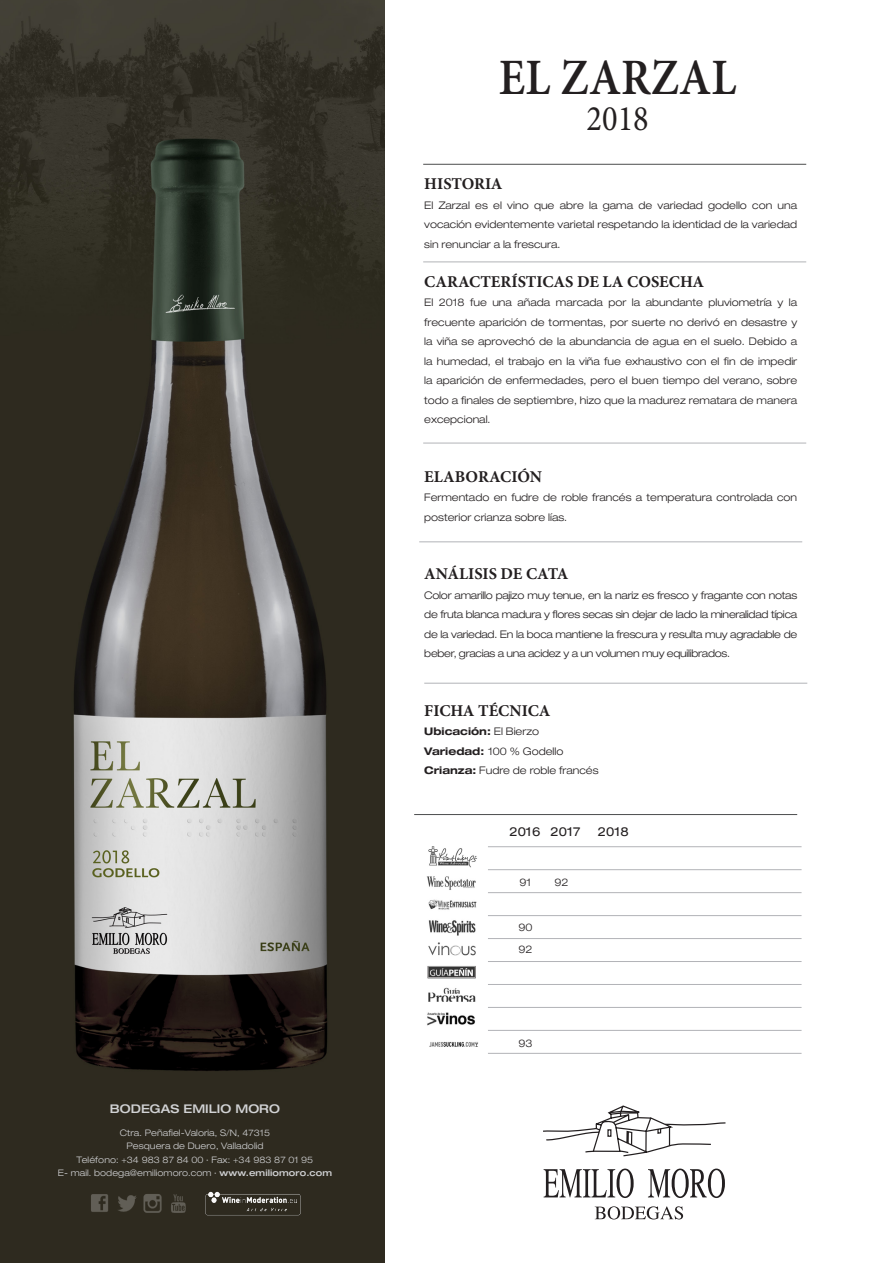
<style>
.page{position:relative;width:893px;height:1263px;background:#fff}
.page>*{position:absolute;margin:0;border:0;box-sizing:border-box;transform-origin:0 0}
.t1{font:600 51px "Minion Pro";color:#231f20;scale:.9 1}
.t2{font:36px "Minion Pro";color:#231f20;scale:.9 1}
.t3{font:700 16.5px "Minion Pro";color:#231f20}
.t4{font:expanded 12.3px "Helvetica Neue LT Std";letter-spacing:.015em;color:#231f20}
.t5{font:500 expanded 12px "Helvetica Neue LT Std";color:#d1d2d4}
.t6{font:300 expanded 10.5px/19.5px "Helvetica Neue LT Std";color:#231f20;text-align:justify}
.t7{font:700 expanded 10.5px "Helvetica Neue LT Std";color:#231f20}
.t8{font:300 expanded 9px "Helvetica Neue LT Std";letter-spacing:.01em;color:#d1d2d4}
.s1{font-weight:500}
.s2{font-weight:300}
.s3{font-weight:700}
</style>
<div class="page">
<img style="left:0;top:0;width:385px;height:1263px">
<hr style="left:488px;top:846px;width:313px;height:1px;background:#b2b3b7">
<hr style="left:488px;top:869px;width:313px;height:1px;background:#b2b3b7">
<hr style="left:488px;top:892px;width:313px;height:1px;background:#b2b3b7">
<hr style="left:488px;top:915px;width:313px;height:1px;background:#b2b3b7">
<hr style="left:488px;top:938px;width:313px;height:1px;background:#b2b3b7">
<hr style="left:488px;top:961px;width:313px;height:1px;background:#b2b3b7">
<hr style="left:488px;top:984px;width:313px;height:1px;background:#b2b3b7">
<hr style="left:488px;top:1007px;width:313px;height:1px;background:#b2b3b7">
<hr style="left:488px;top:1030px;width:313px;height:1px;background:#b2b3b7">
<hr style="left:488px;top:1053px;width:313px;height:1px;background:#b2b3b7">
<hr style="left:414px;top:814px;width:383px;height:1px;background:#4b4c4d">
<hr style="left:424px;top:683px;width:383px;height:1px;background:#b2b3b7">
<hr style="left:423px;top:443px;width:383px;height:1px;background:#b2b3b7">
<hr style="left:419px;top:541px;width:383px;height:1px;background:#b2b3b7">
<hr style="left:423px;top:261px;width:383px;height:1px;background:#b2b3b7">
<hr style="left:423px;top:164px;width:383px;height:1px;background:#4b4c4d">
<img style="left:428px;top:846px;width:49px;height:22px">
<img style="left:426px;top:876px;width:51px;height:34px">
<img style="left:428px;top:920px;width:48px;height:36px">
<img style="left:427px;top:966px;width:49px;height:36px">
<img style="left:427px;top:1012px;width:48px;height:14px">
<img style="left:204px;top:1190px;width:97px;height:30px">
<svg style="left:543px;top:1105px;width:183px;height:52px"></svg>
<svg style="left:595px;top:1206px;width:88px;height:13px"></svg>
<svg style="left:544px;top:1168px;width:90px;height:30px"></svg>
<svg style="left:648px;top:1168px;width:77px;height:30px"></svg>
<img style="left:88px;top:1192px;width:100px;height:23px">
<img style="left:429px;top:1042px;width:49px;height:5px">
<p class="t5" style="left:110px;top:1101px;width:171px">BODEGAS EMILIO MORO</p>
<p class="t8" style="left:120px;top:1127px;width:152px">Ctra. Peñafiel-Valoria, S/N, 47315</p>
<p class="t8" style="left:126px;top:1141px;width:139px">Pesquera de Duero, Valladolid</p>
<p class="t8" style="left:77px;top:1154px;width:238px">Teléfono: +34 983 87 84 00 · Fax: +34 983 87 01 95</p>
<p class="t8" style="left:58px;top:1168px;width:276px">E- mail. bodega@emiliomoro.com · <span class="s1">www.emiliomoro.com</span></p>
<p class="t1" style="left:499px;top:42px;width:265px">EL ZARZAL</p>
<p class="t2" style="left:587px;top:95px;width:71px">2018</p>
<p class="t3" style="left:424px;top:172px;width:80px">HISTORIA</p>
<p class="t6" style="left:424px;top:195px;width:374px">El Zarzal es el vino que abre la gama de variedad godello con una vocación evidentemente varietal respetando la identidad de la variedad sin renunciar a la frescura.</p>
<p class="t3" style="left:424px;top:270px;width:281px">CARACTERÍSTICAS DE LA COSECHA</p>
<p class="t6" style="left:424px;top:293px;width:374px">El 2018 fue una añada marcada por la abundante pluviometría y la frecuente aparición de tormentas, por suerte no derivó en desastre y la viña se aprovechó de la abundancia de agua en el suelo. Debido a la humedad, el trabajo en la viña fue exhaustivo con el fin de impedir la aparición de enfermedades, pero el buen tiempo del verano, sobre todo a finales de septiembre, hizo que la madurez rematara de manera excepcional.</p>
<p class="t3" style="left:424px;top:465px;width:119px">ELABORACIÓN</p>
<p class="t6" style="left:424px;top:488px;width:374px">Fermentado en fudre de roble francés a temperatura controlada con posterior crianza sobre lías.</p>
<p class="t3" style="left:424px;top:562px;width:146px">ANÁLISIS DE CATA</p>
<p class="t6" style="left:424px;top:585px;width:374px">Color amarillo pajizo muy tenue, en la nariz es fresco y fragante con notas de fruta blanca madura y flores secas sin dejar de lado la mineralidad típica de la variedad. En la boca mantiene la frescura y resulta muy agradable de beber, gracias a una acidez y a un volumen muy equilibrados.</p>
<p class="t3" style="left:424px;top:699px;width:128px">FICHA TÉCNICA</p>
<p class="t7" style="left:424px;top:725px;width:116px">Ubicación: <span class="s2">El Bierzo</span></p>
<p class="t6" style="left:424px;top:741px;width:141px"><span class="s3">Variedad:</span> 100 % Godello</p>
<p class="t6" style="left:424px;top:761px;width:176px"><span class="s3">Crianza:</span> Fudre de roble francés</p>
<p class="t4" style="left:509px;top:824px;width:72px">2016 2017</p>
<p class="t4" style="left:598px;top:824px;width:32px">2018</p>
<p class="t6" style="left:519px;top:872px;width:13px">91</p>
<p class="t6" style="left:518px;top:917px;width:16px">90</p>
<p class="t6" style="left:518px;top:939px;width:16px">92</p>
<p class="t6" style="left:555px;top:872px;width:16px">92</p>
<p class="t6" style="left:518px;top:1033px;width:16px">93</p>
</div>
